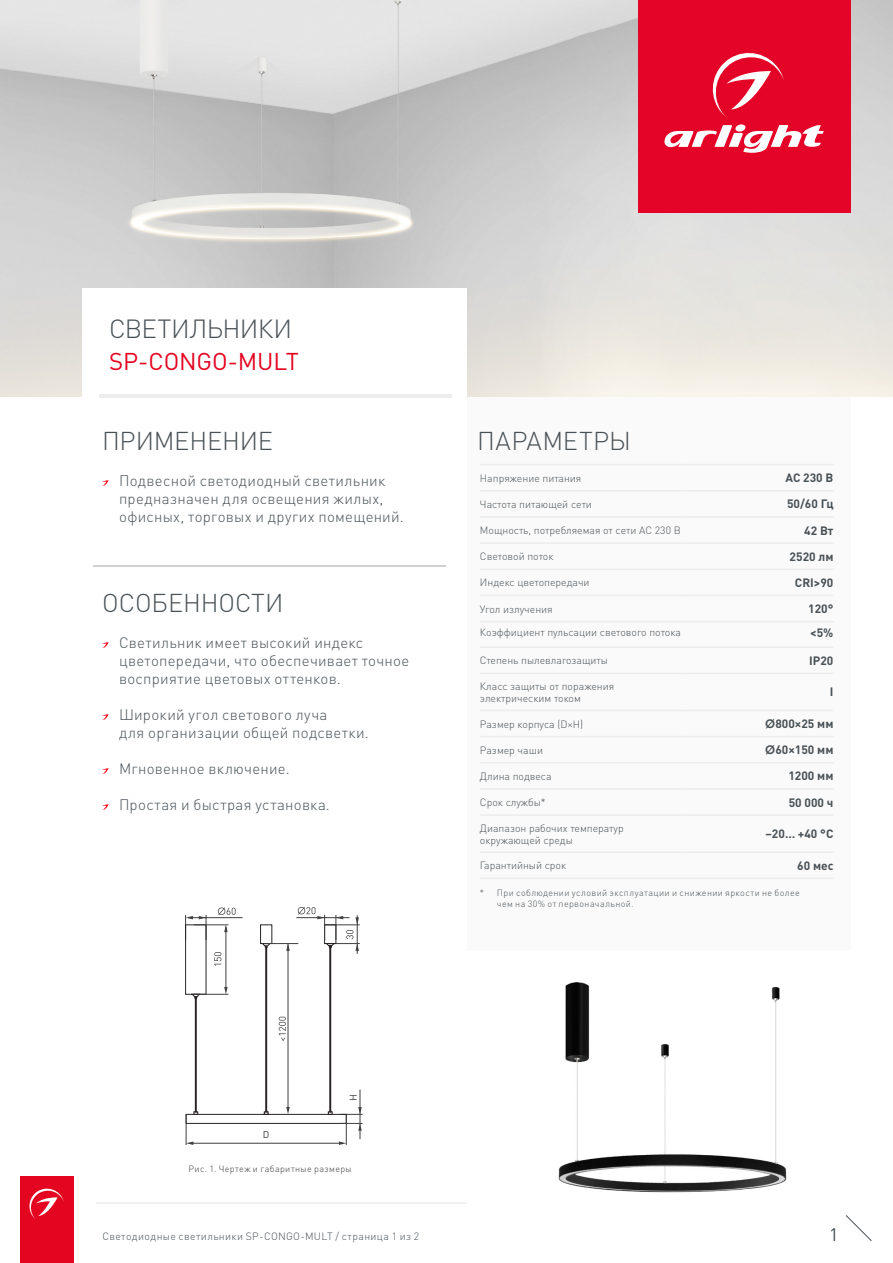
<style>
.page{position:relative;width:893px;height:1263px;background:#fff}
.page>*{position:absolute;margin:0;border:0;box-sizing:border-box;transform-origin:0 0}
.t1{font:300 25.95px "DIN Pro";letter-spacing:-.025em;color:#485156}
.t2{font:300 25.5px "DIN Pro";letter-spacing:-.005em;color:#485156}
.t3{font:300 25.5px "DIN Pro";letter-spacing:.015em;color:#485156}
.t4{font:24px "DIN Pro";letter-spacing:-.01em;color:#e40521}
.t5{font:18px "DIN Pro";color:#485156}
.t6{font:300 15px/18px "DIN Pro";letter-spacing:.02em;color:#485156}
.t7{font:700 12px "DIN Pro";color:#485156}
.t8{font:300 10.5px/12px "DIN Pro";color:#485156}
.t9{font:300 10.5px "DIN Pro";letter-spacing:.035em;color:#485156}
.t10{font:9.75px "DIN Pro";color:#3c3c3b}
.t11{font:300 9px/10.5px "DIN Pro";letter-spacing:.04em;color:#485156}
.t12{font:300 9px "DIN Pro";letter-spacing:.04em;color:#3c3c3b}
.s1{font-family:"Century Gothic"}
</style>
<div class="page">
<svg style="left:845px;top:1215px;width:27px;height:26px"></svg>
<hr style="left:96px;top:1203px;width:371px;height:1px;background:#e3e3e3">
<img style="left:0;top:0;width:893px;height:397px">
<div style="left:467px;top:397px;width:383px;height:553px;background:#fbfafa"></div>
<hr style="left:480px;top:464px;width:206px;height:1px;background:#ededed">
<hr style="left:686px;top:464px;width:147px;height:1px;background:#ededed">
<hr style="left:480px;top:490px;width:206px;height:1px;background:#ededed">
<hr style="left:686px;top:490px;width:147px;height:1px;background:#ededed">
<hr style="left:480px;top:516px;width:206px;height:2px;background:#ededed">
<hr style="left:686px;top:516px;width:147px;height:2px;background:#ededed">
<hr style="left:480px;top:542px;width:206px;height:2px;background:#ededed">
<hr style="left:686px;top:542px;width:147px;height:2px;background:#ededed">
<hr style="left:480px;top:569px;width:206px;height:1px;background:#ededed">
<hr style="left:686px;top:569px;width:147px;height:1px;background:#ededed">
<hr style="left:480px;top:595px;width:206px;height:1px;background:#ededed">
<hr style="left:686px;top:595px;width:147px;height:1px;background:#ededed">
<hr style="left:480px;top:621px;width:206px;height:1px;background:#ededed">
<hr style="left:686px;top:621px;width:147px;height:1px;background:#ededed">
<hr style="left:480px;top:736px;width:206px;height:1px;background:#ededed">
<hr style="left:686px;top:736px;width:147px;height:1px;background:#ededed">
<hr style="left:480px;top:762px;width:206px;height:1px;background:#ededed">
<hr style="left:686px;top:762px;width:147px;height:1px;background:#ededed">
<hr style="left:480px;top:788px;width:206px;height:2px;background:#ededed">
<hr style="left:686px;top:788px;width:147px;height:2px;background:#ededed">
<hr style="left:480px;top:814px;width:206px;height:2px;background:#ededed">
<hr style="left:686px;top:814px;width:147px;height:2px;background:#ededed">
<hr style="left:480px;top:851px;width:206px;height:2px;background:#ededed">
<hr style="left:686px;top:851px;width:147px;height:2px;background:#ededed">
<hr style="left:480px;top:877px;width:206px;height:2px;background:#ededed">
<hr style="left:686px;top:877px;width:147px;height:2px;background:#ededed">
<hr style="left:480px;top:646px;width:206px;height:2px;background:#ededed">
<hr style="left:686px;top:646px;width:147px;height:2px;background:#ededed">
<hr style="left:480px;top:673px;width:206px;height:1px;background:#ededed">
<hr style="left:686px;top:673px;width:147px;height:1px;background:#ededed">
<hr style="left:480px;top:710px;width:206px;height:1px;background:#ededed">
<hr style="left:686px;top:710px;width:147px;height:1px;background:#ededed">
<div style="left:82px;top:288px;width:384px;height:117px;background:#fff"></div>
<hr style="left:99px;top:394px;width:352px;height:3px;background:#ededed">
<svg style="left:102px;top:480px;width:7px;height:6px"></svg>
<svg style="left:102px;top:642px;width:7px;height:6px"></svg>
<svg style="left:102px;top:714px;width:7px;height:6px"></svg>
<svg style="left:102px;top:768px;width:7px;height:6px"></svg>
<svg style="left:102px;top:804px;width:7px;height:6px"></svg>
<hr style="left:94px;top:565px;width:352px;height:1px;background:#d0d0d0">
<hr style="left:346px;top:1114px;width:1px;height:31px;background:#404040">
<hr style="left:191px;top:1143px;width:151px;height:1px;background:#404040">
<svg style="left:339px;top:1141px;width:7px;height:4px"></svg>
<hr style="left:186px;top:1114px;width:1px;height:31px;background:#404040">
<svg style="left:186px;top:1141px;width:7px;height:4px"></svg>
<hr style="left:360px;top:1089px;width:1px;height:50px;background:#404040">
<svg style="left:185px;top:907px;width:178px;height:224px"></svg>
<img style="left:558px;top:982px;width:229px;height:211px">
<div style="left:638px;top:0;width:212px;height:213px;background:#e40428"></div>
<svg style="left:664px;top:124px;width:160px;height:29px"></svg>
<svg style="left:712px;top:53px;width:72px;height:63px"></svg>
<div style="left:20px;top:1177px;width:53px;height:86px;background:#e40521"></div>
<svg style="left:29px;top:1188px;width:35px;height:31px"></svg>
<h1 class="t1" style="left:109px;top:311px;width:185px">СВЕТИЛЬНИКИ</h1>
<h3 class="t4" style="left:109px;top:345px;width:191px">SP-CONGO-MULT</h3>
<h2 class="t2" style="left:102px;top:423px;width:172px">ПРИМЕНЕНИЕ</h2>
<h3 class="t6" style="left:119px;top:471px;width:286px">Подвесной светодиодный светильник предназначен для освещения жилых, офисных, торговых и других помещений.</h3>
<h2 class="t2" style="left:102px;top:585px;width:183px">ОСОБЕННОСТИ</h2>
<h3 class="t6" style="left:119px;top:633px;width:292px">Светильник имеет высокий индекс цветопередачи, что обеспечивает точное восприятие цветовых оттенков.</h3>
<h3 class="t6" style="left:119px;top:705px;width:251px">Широкий угол светового луча<br>для организации общей подсветки.</h3>
<h3 class="t6" style="left:119px;top:759px;width:172px">Мгновенное включение.</h3>
<h3 class="t6" style="left:119px;top:795px;width:212px">Простая и быстрая установка.</h3>
<h2 class="t3" style="left:477px;top:423px;width:155px">ПАРАМЕТРЫ</h2>
<p class="t8" style="left:480px;top:471px;width:103px">Напряжение питания</p>
<p class="t7" style="left:785px;top:470px;width:49px">AC 230 В</p>
<p class="t8" style="left:480px;top:498px;width:114px">Частота питающей сети</p>
<p class="t7" style="left:787px;top:496px;width:48px">50/60 Гц</p>
<p class="t8" style="left:480px;top:524px;width:202px">Мощность, потребляемая от сети АС 230 В</p>
<p class="t7" style="left:804px;top:522px;width:31px">42 Вт</p>
<p class="t8" style="left:480px;top:550px;width:75px">Световой поток</p>
<p class="t7" style="left:790px;top:548px;width:45px">2520 лм</p>
<p class="t8" style="left:480px;top:576px;width:111px">Индекс цветопередачи</p>
<p class="t7" style="left:795px;top:574px;width:40px">CRI&gt;90</p>
<p class="t8" style="left:480px;top:602px;width:74px">Угол излучения</p>
<p class="t7" style="left:808px;top:601px;width:27px">120°</p>
<p class="t8" style="left:480px;top:626px;width:202px">Коэффициент пульсации светового потока</p>
<p class="t7" style="left:810px;top:624px;width:25px">&lt;5%</p>
<p class="t8" style="left:480px;top:654px;width:130px">Степень пылевлагозащиты</p>
<p class="t7" style="left:809px;top:652px;width:26px">IP20</p>
<p class="t8" style="left:480px;top:680px;width:136px">Класс защиты от поражения электрическим током</p>
<p class="t7" style="left:830px;top:684px;width:5px">I</p>
<p class="t8" style="left:480px;top:717px;width:105px">Размер корпуса (D×H)</p>
<p class="t7" style="left:765px;top:716px;width:70px"><span class="s1">Ø</span>800×25 мм</p>
<p class="t8" style="left:480px;top:743px;width:65px">Размер чаши</p>
<p class="t7" style="left:765px;top:742px;width:70px"><span class="s1">Ø</span>60×150 мм</p>
<p class="t8" style="left:480px;top:770px;width:73px">Длина подвеса</p>
<p class="t7" style="left:788px;top:768px;width:47px">1200 мм</p>
<p class="t8" style="left:480px;top:796px;width:67px">Срок службы*</p>
<p class="t7" style="left:789px;top:794px;width:46px">50 000 ч</p>
<p class="t8" style="left:480px;top:821px;width:145px">Диапазон рабочих температур окружающей среды</p>
<p class="t7" style="left:765px;top:826px;width:69px">–20… +40 °С</p>
<p class="t8" style="left:480px;top:859px;width:88px">Гарантийный срок</p>
<p class="t7" style="left:797px;top:857px;width:38px">60 мес</p>
<p class="t11" style="left:497px;top:887px;width:304px;text-indent:-17px">* При соблюдении условий эксплуатации и снижении яркости не более чем на 30% от первоначальной.</p>
<p class="t10" style="left:263px;top:1128px;width:8px">D</p>
<p class="t10" style="left:347px;top:1101px;width:8px;rotate:-90deg">H</p>
<p class="t12" style="left:188px;top:1163px;width:165px">Рис. 1. Чертеж и габаритные размеры</p>
<p class="t9" style="left:102px;top:1229px;width:318px">Светодиодные светильники SP-CONGO-MULT / страница 1 из 2</p>
<h3 class="t5" style="left:829px;top:1222px;width:11px">1</h3>
</div>
